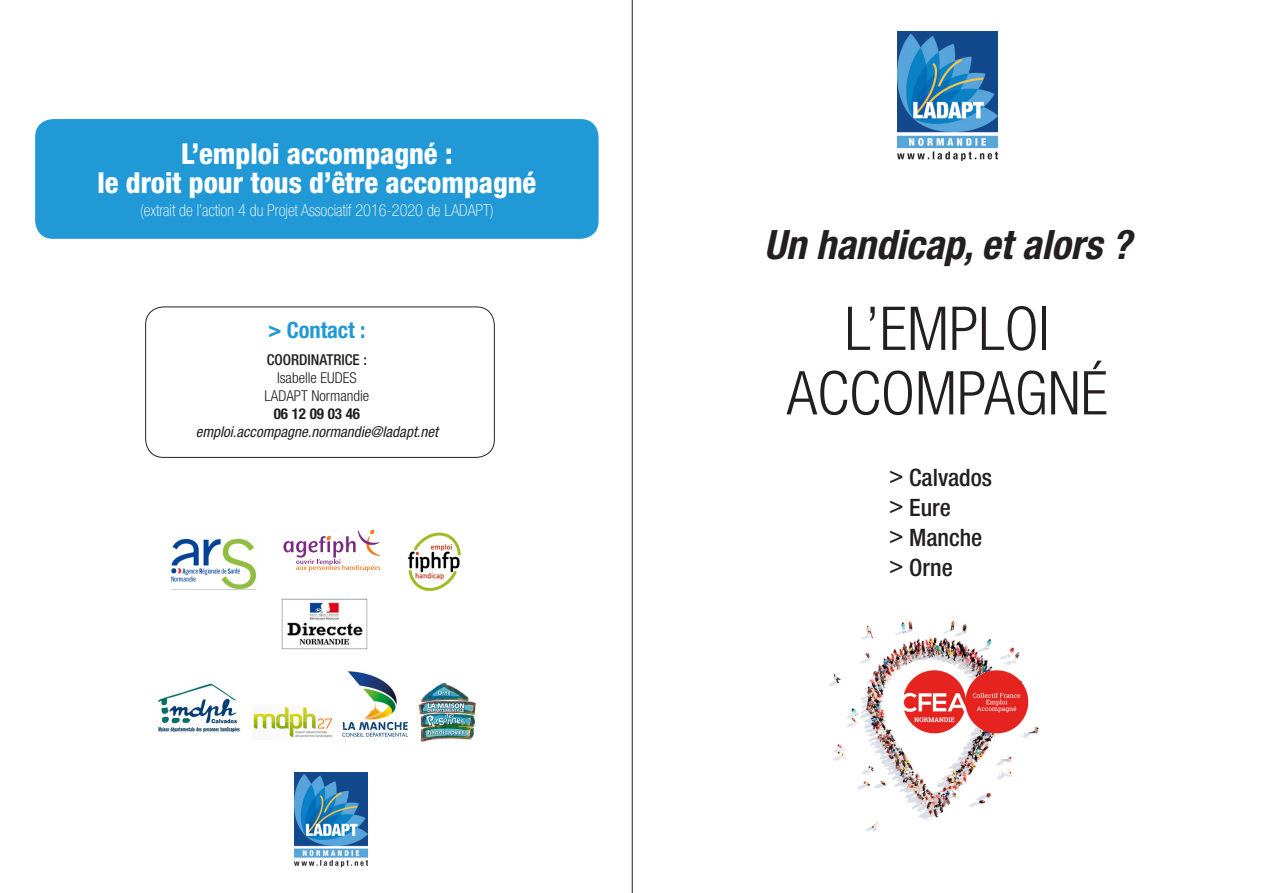
<style>
.page{position:relative;width:1263px;height:893px;background:#fff}
.page>*{position:absolute;margin:0;border:0;box-sizing:border-box;transform-origin:0 0}
.t1{font:300 condensed 60.45px "Helvetica Neue LT Std";color:#231f20}
.t2{font:italic 700 condensed 40.5px "Helvetica Neue LT Std";color:#231f20}
.t3{font:800 condensed 28.95px "Helvetica Neue LT Std";color:#fff}
.t4{font:500 condensed 24px "Helvetica Neue LT Std";color:#231f20}
.t5{font:700 condensed 22.5px "Helvetica Neue LT Std";letter-spacing:-.005em;color:#2199d6}
.t6{font:100 condensed 16.5px "Helvetica Neue LT Std";color:#fff}
.t7{font:italic condensed 15px "Helvetica Neue LT Std";color:#231f20}
.t8{font:300 condensed 15px "Helvetica Neue LT Std";color:#231f20}
.t9{font:500 condensed 15px "Helvetica Neue LT Std";color:#231f20}
.t10{font:700 condensed 15px "Helvetica Neue LT Std";color:#231f20}
</style>
<div class="page">
<img style="left:829px;top:620px;width:210px;height:212px">
<img style="left:898px;top:32px;width:99px;height:128px">
<div style="left:35px;top:119px;width:564px;height:120px;background:#2199d6;border-radius:18px"></div>
<img style="left:295px;top:773px;width:73px;height:94px">
<img style="left:407px;top:532px;width:54px;height:59px">
<svg style="left:283px;top:530px;width:97px;height:41px"></svg>
<img style="left:171px;top:539px;width:85px;height:51px">
<img style="left:281px;top:598px;width:87px;height:52px">
<div style="left:145px;top:307px;width:349px;height:151px;border:1px solid #231f20;border-radius:18px"></div>
<img style="left:158px;top:683px;width:82px;height:50px">
<img style="left:252px;top:707px;width:81px;height:31px">
<img style="left:418px;top:681px;width:59px;height:61px">
<hr style="left:632px;top:0;width:1px;height:893px;background:#231f20">
<img style="left:343px;top:671px;width:65px;height:65px">
<p class="t3" style="left:181px;top:136px;width:273px">L’emploi accompagné :</p>
<p class="t3" style="left:97px;top:165px;width:440px">le droit pour tous d’être accompagné</p>
<p class="t6" style="left:140px;top:201px;width:355px">(extrait de l’action 4 du Projet Associatif 2016-2020 de LADAPT)</p>
<p class="t5" style="left:268px;top:317px;width:99px">&gt; Contact :</p>
<p class="t9" style="left:267px;top:351px;width:102px">COORDINATRICE :</p>
<p class="t8" style="left:277px;top:370px;width:81px">Isabelle EUDES</p>
<p class="t8" style="left:264px;top:388px;width:106px">LADAPT Normandie</p>
<p class="t10" style="left:274px;top:405px;width:88px">06 12 09 03 46</p>
<p class="t7" style="left:196px;top:423px;width:244px">emploi.accompagne.normandie@ladapt.net</p>
<p class="t2" style="left:764px;top:220px;width:369px">Un handicap, et alors ?</p>
<p class="t1" style="left:844px;top:294px;width:207px">L’EMPLOI</p>
<p class="t1" style="left:787px;top:358px;width:323px">ACCOMPAGNÉ</p>
<p class="t4" style="left:889px;top:463px;width:104px">&gt; Calvados</p>
<p class="t4" style="left:889px;top:493px;width:63px">&gt; Eure</p>
<p class="t4" style="left:889px;top:523px;width:95px">&gt; Manche</p>
<p class="t4" style="left:889px;top:553px;width:65px">&gt; Orne</p>
</div>
